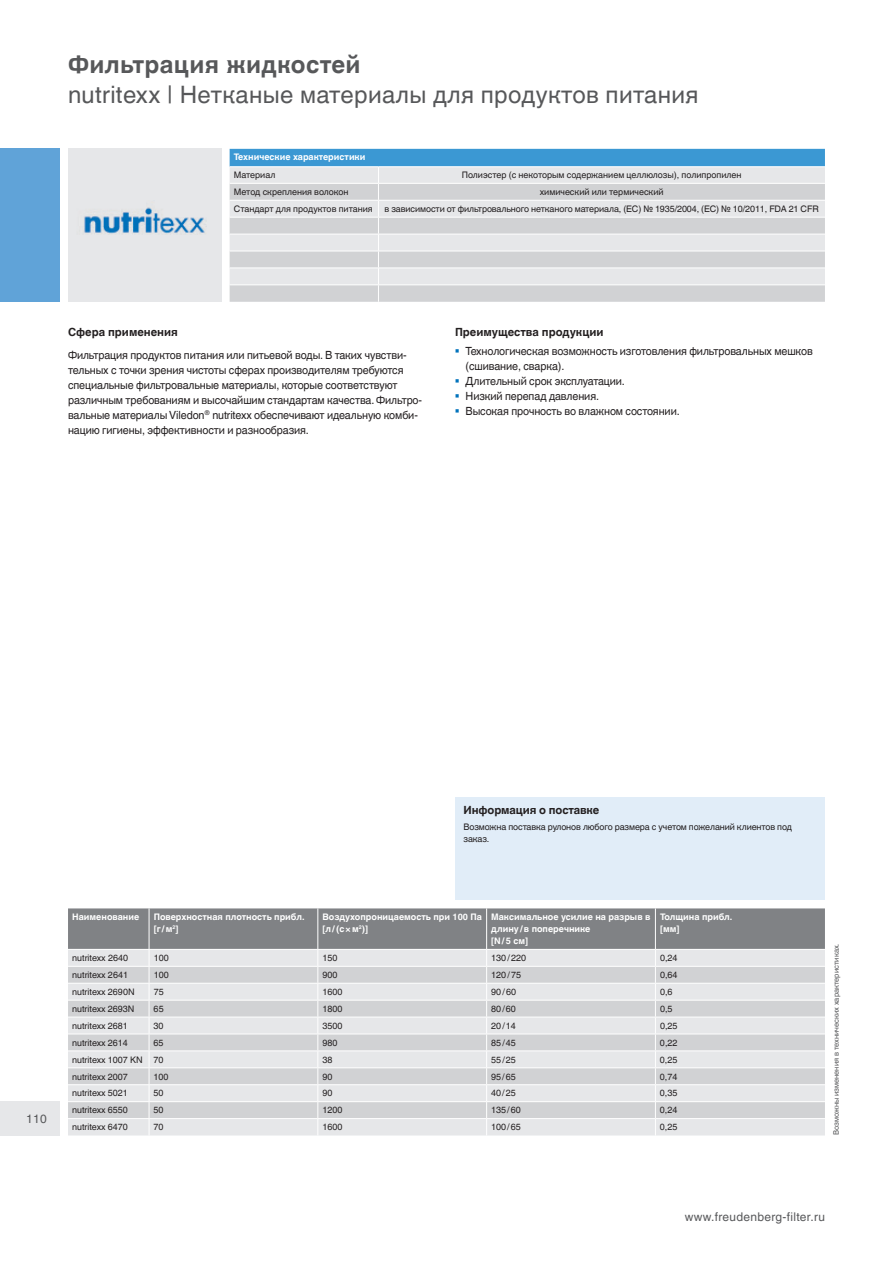
<style>
.page{position:relative;width:893px;height:1263px;background:#fff}
.page>*{position:absolute;margin:0;border:0;box-sizing:border-box;transform-origin:0 0}
.t1{font:24px "Helvetica World";letter-spacing:.015em;color:#57585a}
.t2{font:700 24px "Helvetica World";letter-spacing:.015em;color:#57585a}
.t3{font:12px "Helvetica World";letter-spacing:.025em;color:#57585a}
.t4{font:11.25px/15px "Helvetica World";letter-spacing:-.01em;color:#231f20;scale:.96 1}
.t5{font:700 11.25px "Helvetica World";color:#231f20}
.t6{font:9px/12px "Helvetica World";color:#231f20}
.t7{font:700 9px/12px "Helvetica World";color:#fff}
.t8{font:7.5px "Helvetica World";color:#57585a}
</style>
<div class="page">
<div style="left:0;top:1101px;width:60px;height:34px;background:#e6e7e9"></div>
<div style="left:0;top:149px;width:60px;height:153px;background:#60a3d8"></div>
<svg style="left:230px;top:149px;width:595px;height:153px;background:#cbd6de"></svg>
<img style="left:68px;top:149px;width:153px;height:153px">
<svg style="left:68px;top:908px;width:757px;height:227px;background:#cecfd1"></svg>
<div style="left:455px;top:797px;width:370px;height:102px;background:#e1edf8"></div>
<h1 class="t2" style="left:68px;top:50px;width:294px">Фильтрация жидкостей</h1>
<h1 class="t1" style="left:68px;top:80px;width:632px">nutritexx | Нетканые материалы для продуктов питания</h1>
<p class="t7" style="left:234px;top:151px;width:133px">Технические характеристики</p>
<p class="t6" style="left:234px;top:169px;width:43px">Материал</p>
<p class="t6" style="left:462px;top:169px;width:281px">Полиэстер (с некоторым содержанием целлюлозы), полипропилен</p>
<p class="t6" style="left:234px;top:186px;width:116px">Метод скрепления волокон</p>
<p class="t6" style="left:540px;top:186px;width:125px">химический или термический</p>
<p class="t6" style="left:234px;top:203px;width:140px">Стандарт для продуктов питания</p>
<p class="t6" style="left:385px;top:203px;width:436px">в зависимости от фильтровального нетканого материала, (EC) № 1935/2004, (ЕС) № 10/2011, FDA 21 CFR</p>
<p class="t5" style="left:68px;top:325px;width:111px">Сфера применения</p>
<p class="t4" style="left:68px;top:348px;width:370px">Фильтрация продуктов питания или питьевой воды. В таких чувстви&shy;тельных с точки зрения чистоты сферах производителям требуются специальные фильтровальные материалы, которые соответствуют различным требованиям и высочайшим стандартам качества. Фильтро&shy;вальные материалы Viledon<sup>®</sup> nutritexx обеспечивают идеальную комби&shy;нацию гигиены, эффективности и разнообразия.</p>
<p class="t5" style="left:455px;top:325px;width:150px">Преимущества продукции</p>
<p class="t4" style="left:466px;top:343px;width:363px">Технологическая возможность изготовления фильтровальных мешков (сшивание, сварка).<br>Длительный срок эксплуатации.<br>Низкий перепад давления.<br>Высокая прочность во влажном состоянии.</p>
<p class="t5" style="left:463px;top:803px;width:137px">Информация о поставке</p>
<p class="t6" style="left:463px;top:821px;width:330px">Возможна поставка рулонов любого размера с учетом пожеланий клиентов под заказ.</p>
<h2 class="t3" style="left:26px;top:1111px;width:22px">110</h2>
<p class="t7" style="left:72px;top:911px;width:69px">Наименование</p>
<p class="t7" style="left:154px;top:911px;width:152px">Поверхностная плотность прибл. [г /м<sup>2</sup>]</p>
<p class="t7" style="left:322px;top:911px;width:161px">Воздухопроницаемость при 100 Па [л/(с×м<sup>2</sup>)]</p>
<p class="t7" style="left:491px;top:911px;width:161px">Максимальное усилие на разрыв в длину/в поперечнике<br>[N/5 см]</p>
<p class="t7" style="left:660px;top:911px;width:74px">Толщина прибл. [мм]</p>
<p class="t6" style="left:72px;top:952px;width:57px">nutritexx 2640</p>
<p class="t6" style="left:154px;top:952px;width:17px">100</p>
<p class="t6" style="left:322px;top:952px;width:17px">150</p>
<p class="t6" style="left:491px;top:952px;width:36px">130/220</p>
<p class="t6" style="left:660px;top:952px;width:19px">0,24</p>
<p class="t6" style="left:72px;top:969px;width:57px">nutritexx 2641</p>
<p class="t6" style="left:154px;top:969px;width:17px">100</p>
<p class="t6" style="left:322px;top:969px;width:17px">900</p>
<p class="t6" style="left:491px;top:969px;width:31px">120/75</p>
<p class="t6" style="left:660px;top:969px;width:19px">0,64</p>
<p class="t6" style="left:72px;top:986px;width:64px">nutritexx 2690N</p>
<p class="t6" style="left:154px;top:986px;width:12px">75</p>
<p class="t6" style="left:322px;top:986px;width:22px">1600</p>
<p class="t6" style="left:491px;top:986px;width:26px">90/60</p>
<p class="t6" style="left:660px;top:986px;width:14px">0,6</p>
<p class="t6" style="left:72px;top:1003px;width:64px">nutritexx 2693N</p>
<p class="t6" style="left:154px;top:1003px;width:12px">65</p>
<p class="t6" style="left:322px;top:1003px;width:22px">1800</p>
<p class="t6" style="left:491px;top:1003px;width:26px">80/60</p>
<p class="t6" style="left:660px;top:1003px;width:14px">0,5</p>
<p class="t6" style="left:72px;top:1020px;width:57px">nutritexx 2681</p>
<p class="t6" style="left:154px;top:1020px;width:12px">30</p>
<p class="t6" style="left:322px;top:1020px;width:22px">3500</p>
<p class="t6" style="left:491px;top:1020px;width:26px">20/14</p>
<p class="t6" style="left:660px;top:1020px;width:19px">0,25</p>
<p class="t6" style="left:72px;top:1036px;width:57px">nutritexx 2614</p>
<p class="t6" style="left:154px;top:1036px;width:12px">65</p>
<p class="t6" style="left:322px;top:1036px;width:17px">980</p>
<p class="t6" style="left:491px;top:1036px;width:26px">85/45</p>
<p class="t6" style="left:660px;top:1036px;width:19px">0,22</p>
<p class="t6" style="left:72px;top:1053px;width:93px">nutritexx 1007 KN 70</p>
<p class="t6" style="left:322px;top:1053px;width:12px">38</p>
<p class="t6" style="left:491px;top:1053px;width:26px">55/25</p>
<p class="t6" style="left:660px;top:1053px;width:19px">0,25</p>
<p class="t6" style="left:72px;top:1070px;width:57px">nutritexx 2007</p>
<p class="t6" style="left:154px;top:1070px;width:17px">100</p>
<p class="t6" style="left:322px;top:1070px;width:12px">90</p>
<p class="t6" style="left:491px;top:1070px;width:26px">95/65</p>
<p class="t6" style="left:660px;top:1070px;width:19px">0,74</p>
<p class="t6" style="left:72px;top:1087px;width:57px">nutritexx 5021</p>
<p class="t6" style="left:154px;top:1087px;width:12px">50</p>
<p class="t6" style="left:322px;top:1087px;width:12px">90</p>
<p class="t6" style="left:491px;top:1087px;width:26px">40/25</p>
<p class="t6" style="left:660px;top:1087px;width:19px">0,35</p>
<p class="t6" style="left:72px;top:1104px;width:57px">nutritexx 6550</p>
<p class="t6" style="left:154px;top:1104px;width:12px">50</p>
<p class="t6" style="left:322px;top:1104px;width:22px">1200</p>
<p class="t6" style="left:491px;top:1104px;width:31px">135/60</p>
<p class="t6" style="left:660px;top:1104px;width:19px">0,24</p>
<p class="t6" style="left:72px;top:1121px;width:57px">nutritexx 6470</p>
<p class="t6" style="left:154px;top:1121px;width:12px">70</p>
<p class="t6" style="left:322px;top:1121px;width:22px">1600</p>
<p class="t6" style="left:491px;top:1121px;width:31px">100/65</p>
<p class="t6" style="left:660px;top:1121px;width:19px">0,25</p>
<p class="t8" style="left:832px;top:1135px;width:193px;rotate:-90deg">Возможны изменения в технических характеристиках.</p>
<h2 class="t3" style="left:685px;top:1210px;width:141px">www.freudenberg-filter.ru</h2>
</div>
